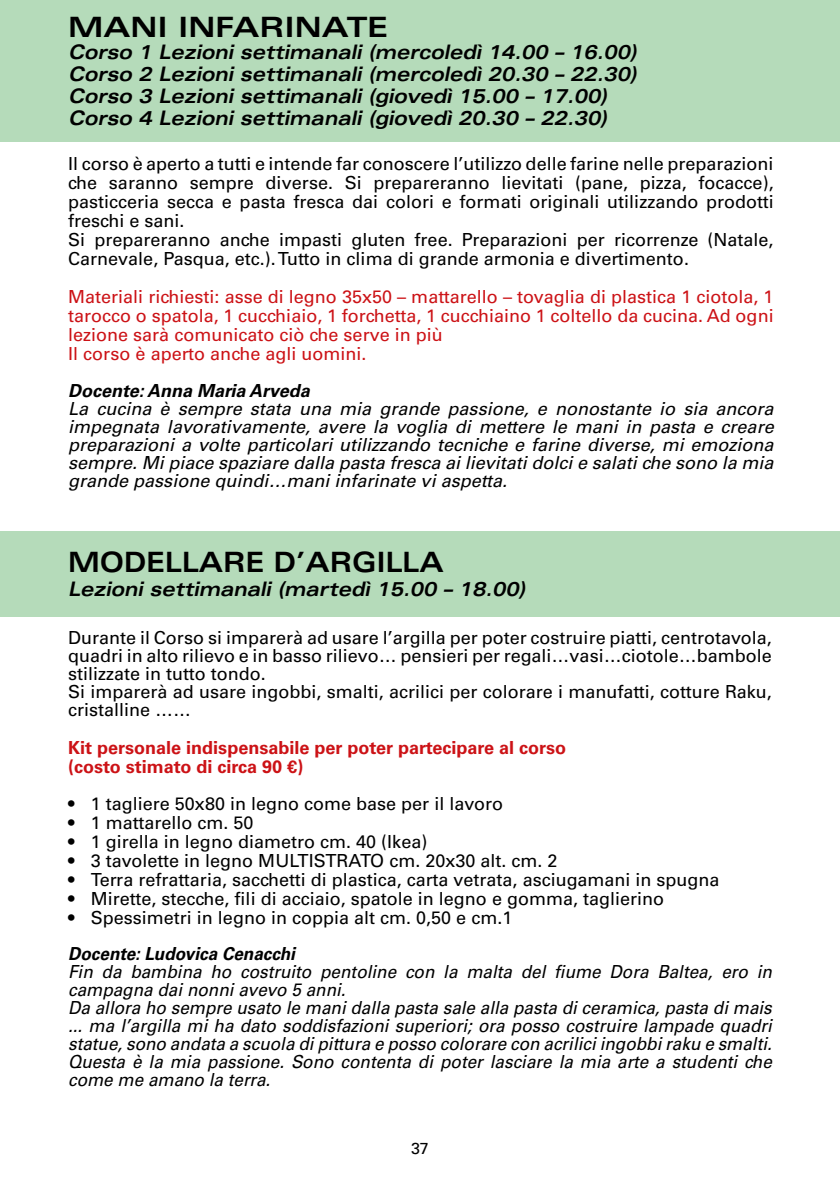
<style>
.page{position:relative;width:840px;height:1191px;background:#fff}
.page>*{position:absolute;margin:0;border:0;box-sizing:border-box;transform-origin:0 0}
.t1{font:700 expanded 28px "Univers LT Std";color:#000;scale:.9 1}
.t2{font:700 expanded 28px "Univers LT Std";color:#000}
.t3{font:italic 700 expanded 20px/22px "Univers LT Std";color:#000;scale:.9 1}
.t4{font:18px/19px "Univers LT Std";color:#000}
.t5{font:italic 18px/18px "Univers LT Std";color:#000;scale:.95 1}
.t6{font:italic 18px/18px "Univers LT Std";color:#000;text-align:justify}
.t7{font:18px/19px "Univers LT Std";color:#cc1216}
.t8{font:700 18px/19px "Univers LT Std";color:#cc1216}
.t9{font:italic 700 18px "Univers LT Std";color:#000;scale:.95 1}
.t10{font:italic 700 18px "Univers LT Std";color:#000}
.t11{font:16px "Univers LT Std";color:#000}
</style>
<div class="page">
<div style="left:0;top:0;width:839px;height:142px;background:#b5dbba"></div>
<div style="left:0;top:531px;width:839px;height:85px;background:#b5dbba"></div>
<h1 class="t2" style="left:68px;top:11px;width:321px">MANI INFARINATE</h1>
<p class="t3" style="left:68px;top:42px;width:633px">Corso 1 Lezioni settimanali (mercoledì 14.00 – 16.00)<br>Corso 2 Lezioni settimanali (mercoledì 20.30 – 22.30)<br>Corso 3 Lezioni settimanali (giovedì 15.00 – 17.00)<br>Corso 4 Lezioni settimanali (giovedì 20.30 – 22.30)</p>
<p class="t4" style="left:68px;top:154px;width:706px">Il corso è aperto a tutti e intende far conoscere l’utilizzo delle farine nelle preparazioni che saranno sempre diverse. Si prepareranno lievitati (pane, pizza, focacce), pasticceria secca e pasta fresca dai colori e formati originali utilizzando prodotti freschi e sani.<br>Si prepareranno anche impasti gluten free. Preparazioni per ricorrenze (Natale, Carnevale, Pasqua, etc.). Tutto in clima di grande armonia e divertimento.</p>
<p class="t7" style="left:68px;top:287px;width:706px">Materiali richiesti: asse di legno 35x50 – mattarello – tovaglia di plastica 1 ciotola, 1 tarocco o spatola, 1 cucchiaio, 1 forchetta, 1 cucchiaino 1 coltello da cucina. Ad ogni lezione sarà comunicato ciò che serve in più<br>Il corso è aperto anche agli uomini.</p>
<p class="t10" style="left:68px;top:380px;width:243px">Docente: Anna Maria Arveda</p>
<p class="t6" style="left:68px;top:400px;width:706px">La cucina è sempre stata una mia grande passione, e nonostante io sia ancora impegnata lavorativamente, avere la voglia di mettere le mani in pasta e creare preparazioni a volte particolari utilizzando tecniche e farine diverse, mi emoziona sempre. Mi piace spaziare dalla pasta fresca ai lievitati dolci e salati che sono la mia grande passione quindi…mani infarinate vi aspetta.</p>
<h1 class="t1" style="left:68px;top:546px;width:418px">MODELLARE D’ARGILLA</h1>
<p class="t3" style="left:68px;top:578px;width:509px">Lezioni settimanali (martedì 15.00 – 18.00)</p>
<p class="t4" style="left:68px;top:628px;width:705px;line-height:18px">Durante il Corso si imparerà ad usare l’argilla per poter costruire piatti, centrotavola, quadri in alto rilievo e in basso rilievo… pensieri per regali…vasi…ciotole…bambole stilizzate in tutto tondo.<br>Si imparerà ad usare ingobbi, smalti, acrilici per colorare i manufatti, cotture Raku, cristalline ……</p>
<p class="t8" style="left:68px;top:738px;width:499px">Kit personale indispensabile per poter partecipare al corso (costo stimato di circa 90 €)</p>
<p class="t4" style="left:68px;top:794px;width:436px">• 1 tagliere 50x80 in legno come base per il lavoro</p>
<p class="t4" style="left:68px;top:813px;width:187px">• 1 mattarello cm. 50</p>
<p class="t4" style="left:68px;top:832px;width:361px">• 1 girella in legno diametro cm. 40 (Ikea)</p>
<p class="t4" style="left:68px;top:851px;width:490px">• 3 tavolette in legno MULTISTRATO cm. 20x30 alt. cm. 2</p>
<p class="t4" style="left:68px;top:870px;width:652px">• Terra refrattaria, sacchetti di plastica, carta vetrata, asciugamani in spugna</p>
<p class="t4" style="left:68px;top:889px;width:597px">• Mirette, stecche, fili di acciaio, spatole in legno e gomma, taglierino</p>
<p class="t4" style="left:68px;top:908px;width:445px">• Spessimetri in legno in coppia alt cm. 0,50 e cm.1</p>
<p class="t9" style="left:68px;top:942px;width:240px">Docente: Ludovica Cenacchi</p>
<p class="t5" style="left:68px;top:962px;width:742px">Fin da bambina ho costruito pentoline con la malta del fiume Dora Baltea, ero in campagna dai nonni avevo 5 anni.<br>Da allora ho sempre usato le mani dalla pasta sale alla pasta di ceramica, pasta di mais ... ma l’argilla mi ha dato soddisfazioni superiori; ora posso costruire lampade quadri statue, sono andata a scuola di pittura e posso colorare con acrilici ingobbi raku e smalti.<br>Questa è la mia passione. Sono contenta di poter lasciare la mia arte a studenti che come me amano la terra.</p>
<p class="t11" style="left:411px;top:1139px;width:19px">37</p>
</div>
